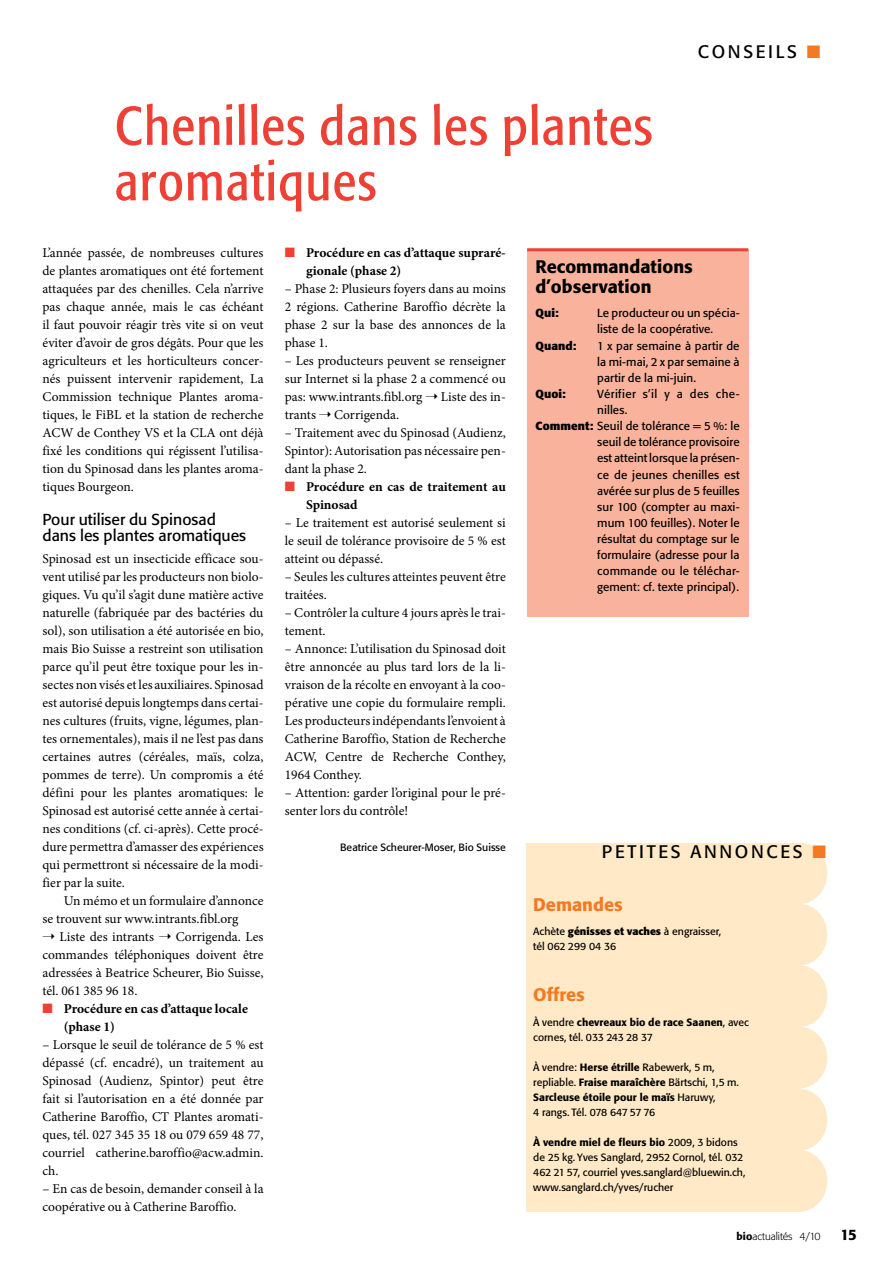
<style>
.page{position:relative;width:893px;height:1263px;background:#fff}
.page>*{position:absolute;margin:0;border:0;box-sizing:border-box;transform-origin:0 0}
.t1{font:condensed 54px/55.5px "Formata BQ";letter-spacing:.025em;color:#ee4136}
.t2{font:500 18px/20.2px "Formata BQ";color:#000}
.t3{font:18px "Formata BQ";letter-spacing:.15em;color:#000}
.t4{font:500 18px "Formata BQ";color:#f47921}
.t5{font:15.75px/16.5px "Formata BQ";color:#000}
.t6{font:500 15px "Formata BQ";color:#000}
.t7{font:13.5px/18px "Minion Pro";color:#000;text-align:justify}
.t8{font:700 13.5px/18px "Minion Pro";color:#000}
.t9{font:11.55px/16px "Formata BQ";letter-spacing:.005em;color:#000}
.t10{font:11.55px "Formata BQ";letter-spacing:.035em;color:#000}
.t11{font:700 11.55px "Formata BQ";letter-spacing:.005em;color:#000}
.t12{font:10.5px/15px "Formata BQ";color:#000}
.t13{font:300 10.5px "Formata BQ";color:#000}
.s1{color:#f47921}
.s2{color:#ee4136}
.s3{font-weight:700}
.s4{font-weight:500}
</style>
<div class="page">
<div style="left:526px;top:844px;width:274px;height:368px;background:#ffe9c6"></div>
<svg style="left:800px;top:842px;width:27px;height:370px"></svg>
<div style="left:527px;top:250px;width:221px;height:367px;background:#f9b29b"></div>
<hr style="left:527px;top:248px;width:221px;height:3px;background:#ee4136">
<h2 class="t3" style="left:698px;top:42px;width:124px">CONSEILS <span class="s1">■</span></h2>
<h1 class="t1" style="left:115px;top:101px;width:539px">Chenilles dans les plantes aromatiques</h1>
<p class="t7" style="left:43px;top:245px;width:223px">L’année passée, de nombreuses cultures de plantes aromatiques ont été fortement attaquées par des chenilles. Cela n’arrive pas chaque année, mais le cas échéant il faut pouvoir réagir très vite si on veut éviter d’avoir de gros dégâts. Pour que les agriculteurs et les horticulteurs concer&shy;nés puissent intervenir rapidement, La Commission technique Plantes aroma&shy;tiques, le FiBL et la station de recherche ACW de Conthey VS et la CLA ont déjà fixé les conditions qui régissent l’utilisa&shy;tion du Spinosad dans les plantes aroma&shy;tiques Bourgeon.</p>
<p class="t5" style="left:43px;top:512px;width:205px">Pour utiliser du Spinosad dans les plantes aromatiques</p>
<p class="t7" style="left:43px;top:551px;width:223px">Spinosad est un insecticide efficace sou&shy;vent utilisé par les producteurs non biolo&shy;giques. Vu qu’il s’agit dune matière active naturelle (fabriquée par des bactéries du sol), son utilisation a été autorisée en bio, mais Bio Suisse a restreint son utilisation parce qu’il peut être toxique pour les in&shy;sectes non visés et les auxiliaires. Spinosad est autorisé depuis longtemps dans certai&shy;nes cultures (fruits, vigne, légumes, plan&shy;tes ornementales), mais il ne l’est pas dans certaines autres (céréales, maïs, colza, pommes de terre). Un compromis a été défini pour les plantes aromatiques: le Spinosad est autorisé cette année à certai&shy;nes conditions (cf. ci-après). Cette procé&shy;dure permettra d’amasser des expériences qui permettront si nécessaire de la modi&shy;fier par la suite.</p>
<p class="t7" style="left:43px;top:893px;width:223px;text-align:left;text-indent:21px">Un mémo et un formulaire d’annonce se trouvent sur www.intrants.fibl.org<br>➝ Liste des intrants ➝ Corrigenda. Les commandes téléphoniques doivent être adressées à Beatrice Scheurer, Bio Suisse, tél. 061 385 96 18.</p>
<p class="t8" style="left:64px;top:1001px;width:186px;text-indent:-21px"><span class="s2">■</span> Procédure en cas d’attaque locale (phase 1)</p>
<p class="t7" style="left:43px;top:1037px;width:223px">– Lorsque le seuil de tolérance de 5 % est dépassé (cf. encadré), un traitement au Spinosad (Audienz, Spintor) peut être fait si l’autorisation en a été donnée par Catherine Baroffio, CT Plantes aromati&shy;ques, tél. 027 345 35 18 ou 079 659 48 77, courriel catherine.baroffio@acw.admin. ch.</p>
<p class="t7" style="left:43px;top:1180px;width:223px">– En cas de besoin, demander conseil à la coopérative ou à Catherine Baroffio.</p>
<p class="t8" style="left:306px;top:245px;width:201px;text-indent:-21px"><span class="s2">■</span> Procédure en cas d’attaque supraré&shy;gionale (phase 2)</p>
<p class="t7" style="left:285px;top:281px;width:223px">– Phase 2: Plusieurs foyers dans au moins 2 régions. Catherine Baroffio décrète la phase 2 sur la base des annonces de la phase 1.</p>
<p class="t7" style="left:285px;top:353px;width:223px">– Les producteurs peuvent se renseigner sur Internet si la phase 2 a commencé ou pas: www.intrants.fibl.org ➝ Liste des in&shy;trants ➝ Corrigenda.</p>
<p class="t7" style="left:285px;top:425px;width:222px">– Traitement avec du Spinosad (Audienz, Spintor): Autorisation pas nécessaire pen&shy;dant la phase 2.</p>
<p class="t8" style="left:306px;top:479px;width:201px;text-indent:-21px"><span class="s2">■</span> Procédure en cas de traitement au<br>Spinosad</p>
<p class="t7" style="left:285px;top:515px;width:223px">– Le traitement est autorisé seulement si le seuil de tolérance provisoire de 5 % est atteint ou dépassé.</p>
<p class="t7" style="left:285px;top:569px;width:222px">– Seules les cultures atteintes peuvent être traitées.</p>
<p class="t7" style="left:285px;top:605px;width:222px">– Contrôler la culture 4 jours après le trai&shy;tement.</p>
<p class="t7" style="left:285px;top:641px;width:223px">– Annonce: L’utilisation du Spinosad doit être annoncée au plus tard lors de la li&shy;vraison de la récolte en envoyant à la coo&shy;pérative une copie du formulaire rempli.<br>Les producteurs indépendants l’envoient à Catherine Baroffio, Station de Recherche ACW, Centre de Recherche Conthey, 1964 Conthey.</p>
<p class="t7" style="left:285px;top:785px;width:222px">– Attention: garder l’original pour le pré&shy;senter lors du contrôle!</p>
<p class="t12" style="left:340px;top:840px;width:167px">Beatrice Scheurer-Moser, Bio Suisse</p>
<h2 class="t2" style="left:536px;top:257px;width:159px">Recommandations d’observation</h2>
<p class="t11" style="left:536px;top:308px;width:25px">Qui:</p>
<p class="t9" style="left:597px;top:306px;width:144px">Le producteur ou un spécia&shy;liste de la coopérative.</p>
<p class="t11" style="left:536px;top:340px;width:42px">Quand:</p>
<p class="t9" style="left:597px;top:338px;width:144px;text-align:justify">1 x par semaine à partir de la mi-mai, 2 x par semaine à partir de la mi-juin.</p>
<p class="t11" style="left:536px;top:388px;width:32px">Quoi:</p>
<p class="t10" style="left:597px;top:388px;width:144px">Vérifier s’il y a des che-</p>
<p class="t9" style="left:597px;top:403px;width:32px">nilles.</p>
<p class="t9" style="left:536px;top:419px;width:205px"><span class="s3">Comment:</span> Seuil de tolérance = 5 %: le</p>
<p class="t9" style="left:597px;top:435px;width:144px">seuil de tolérance provisoire</p>
<p class="t9" style="left:597px;top:451px;width:144px">est atteint lorsque la présen-</p>
<p class="t9" style="left:597px;top:467px;width:144px">ce de jeunes chenilles est</p>
<p class="t9" style="left:597px;top:483px;width:144px">avérée sur plus de 5 feuilles</p>
<p class="t9" style="left:597px;top:499px;width:144px">sur 100 (compter au maxi-</p>
<p class="t9" style="left:597px;top:515px;width:144px">mum 100 feuilles). Noter le</p>
<p class="t9" style="left:597px;top:531px;width:144px">résultat du comptage sur le</p>
<p class="t9" style="left:597px;top:548px;width:144px">formulaire (adresse pour la</p>
<p class="t9" style="left:597px;top:564px;width:144px">commande ou le téléchar-</p>
<p class="t9" style="left:597px;top:580px;width:144px">gement: cf. texte principal).</p>
<h2 class="t3" style="left:602px;top:843px;width:226px">PETITES ANNONCES <span class="s1">■</span></h2>
<h2 class="t4" style="left:533px;top:896px;width:91px">Demandes</h2>
<p class="t12" style="left:533px;top:925px;width:190px">Achète <span class="s3">génisses et vaches</span> à engraisser, tél 062 299 04 36</p>
<h2 class="t4" style="left:533px;top:986px;width:53px">Offres</h2>
<p class="t12" style="left:533px;top:1015px;width:217px">À vendre <span class="s4">chevreaux bio de race Saanen</span>, avec cornes, tél. 033 243 28 37</p>
<p class="t12" style="left:533px;top:1060px;width:207px">À vendre: <span class="s4">Herse étrille</span> Rabewerk, 5 m, repliable. <span class="s4">Fraise maraîchère</span> Bärtschi, 1,5 m.<br><span class="s4">Sarcleuse étoile pour le maïs</span> Haruwy,<br>4 rangs. Tél. 078 647 57 76</p>
<p class="t12" style="left:533px;top:1135px;width:214px"><span class="s4">À vendre miel de fleurs bio</span> 2009, 3 bidons de 25 kg. Yves Sanglard, 2952 Cornol, tél. 032<br>462 21 57, courriel yves.sanglard@bluewin.ch, www.sanglard.ch/yves/rucher</p>
<p class="t13" style="left:736px;top:1231px;width:86px"><span class="s4">bio</span>actualités 4/10</p>
<p class="t6" style="left:840px;top:1228px;width:18px">15</p>
</div>
